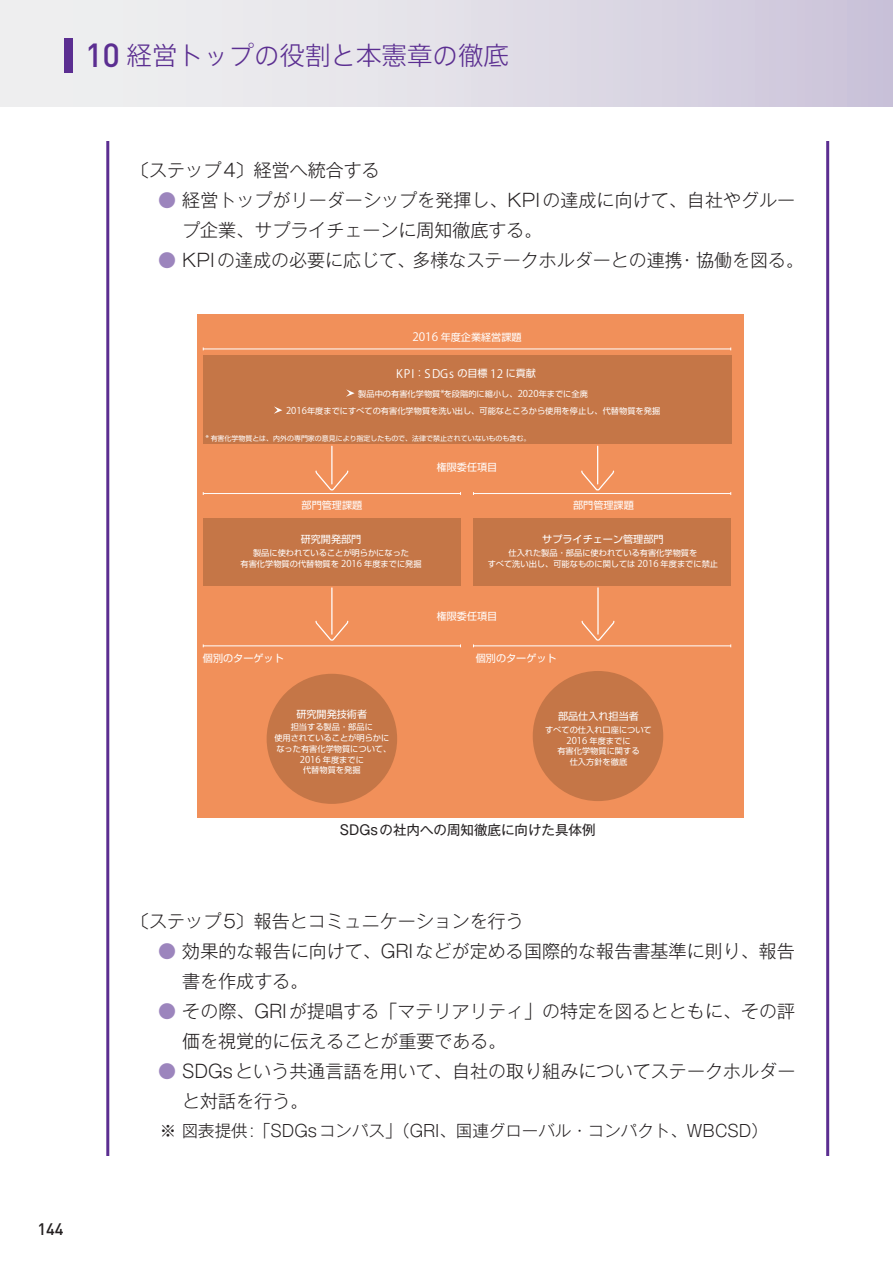
<style>
.page{position:relative;width:893px;height:1263px;background:#fff}
.page>*{position:absolute;margin:0;border:0;box-sizing:border-box;transform-origin:0 0}
.t1{font:300 25.5px "Axis Std";color:#5b2e91}
.t2{font:300 18px "Gothic MB101 Pr 6";letter-spacing:.005em;color:#231f20}
.t3{font:300 16.5px "Gothic MB101 Pr 6";color:#231f20}
.t4{font:500 16.5px "DINOT";color:#231f20}
.t5{font:13.5px "Gothic MB101 Pr 6";color:#231f20}
.t6{font:11.55px "Helvetica Neue LT Std";letter-spacing:.075em;color:#fff}
.t7{font:10.05px "Shin Go Pro";color:#fff}
.t8{font:8.25px/10.6px "Shin Go Pro";color:#fff;text-align:center}
.t9{font:6.9px "Shin Go Pro";color:#fff}
.s1{font-family:"DINOT";font-weight:500;font-size:33px}
.s2{color:#9c85bd}
.s3{font-family:"Helvetica Neue LT Std";font-size:11.55px}
.s4{font-family:"Shin Go Pro";font-size:10.05px}
.s5{font-family:"Helvetica Neue LT Std";font-size:9.45px}
.s6{font-family:"Helvetica Neue LT Std";font-size:7.95px}
</style>
<div class="page">
<div style="left:0;top:0;width:893px;height:106px;background:linear-gradient(to right,#f3f5f2,#cec7db)"></div>
<div style="left:64px;top:38px;width:8px;height:34px;background:#5b2e91"></div>
<div style="left:197px;top:315px;width:547px;height:503px;background:#f1905a"></div>
<svg style="left:315px;top:445px;width:34px;height:46px"></svg>
<svg style="left:581px;top:445px;width:34px;height:46px"></svg>
<svg style="left:581px;top:587px;width:34px;height:54px"></svg>
<svg style="left:315px;top:587px;width:34px;height:54px"></svg>
<hr style="left:203px;top:349px;width:528px;height:1px;background:#fff">
<hr style="left:203px;top:493px;width:257px;height:1px;background:#fff">
<hr style="left:203px;top:645px;width:257px;height:1px;background:#fff">
<hr style="left:473px;top:493px;width:258px;height:1px;background:#fff">
<hr style="left:473px;top:645px;width:258px;height:1px;background:#fff">
<div style="left:203px;top:355px;width:528px;height:89px;background:#c57647"></div>
<div style="left:203px;top:518px;width:258px;height:68px;background:#c57647"></div>
<div style="left:473px;top:518px;width:258px;height:68px;background:#c57647"></div>
<div style="left:267px;top:674px;width:130px;height:130px;background:#c57647;border-radius:50%"></div>
<div style="left:533px;top:671px;width:130px;height:130px;background:#c57647;border-radius:50%"></div>
<svg style="left:346px;top:389px;width:9px;height:8px"></svg>
<svg style="left:274px;top:406px;width:8px;height:8px"></svg>
<h1 class="t1" style="left:85px;top:37px;width:426px"><span class="s1">10</span> 経営トップの役割と本憲章の徹底</h1>
<p class="t4" style="left:37px;top:1218px;width:28px">144</p>
<p class="t2" style="left:131px;top:156px;width:250px">〔ステップ4〕経営へ統合する</p>
<p class="t2" style="left:140px;top:186px;width:656px"><span class="s2">　●</span> 経営トップがリーダーシップを発揮し、KPIの達成に向けて、自社やグルー</p>
<p class="t2" style="left:182px;top:216px;width:362px">プ企業、サプライチェーンに周知徹底する。</p>
<p class="t2" style="left:140px;top:246px;width:665px"><span class="s2">　●</span> KPIの達成の必要に応じて、多様なステークホルダーとの連携・協働を図る。</p>
<p class="t7" style="left:412px;top:329px;width:111px"><span class="s3">2016</span> 年度企業経営課題</p>
<p class="t6" style="left:396px;top:367px;width:141px">KPI<span class="s4">：</span>SDGs <span class="s4">の目標</span> 12 <span class="s4">に貢献</span></p>
<p class="t8" style="left:286px;top:384px;width:376px;line-height:17px">製品中の有害化学物質<span class="s5">*</span>を段階的に縮小し、<span class="s5">2020</span>年までに全廃<br><span class="s5">2016</span>年度までにすべての有害化学物質を洗い出し、可能なところから使用を停止し、代替物質を発掘</p>
<p class="t9" style="left:206px;top:432px;width:326px"><span class="s6">*</span> 有害化学物質とは、内外の専門家の意見により指定したもので、法律で禁止されていないものも含む。</p>
<p class="t7" style="left:437px;top:459px;width:62px">権限委任項目</p>
<p class="t7" style="left:302px;top:497px;width:62px">部門管理課題</p>
<p class="t7" style="left:573px;top:497px;width:62px">部門管理課題</p>
<p class="t7" style="left:301px;top:531px;width:62px">研究開発部門</p>
<p class="t8" style="left:240px;top:547px;width:183px">製品に使われていることが明らかになった<br>有害化学物質の代替物質を <span class="s5">2016</span> 年度までに発掘</p>
<p class="t7" style="left:542px;top:531px;width:123px">サプライチェーン管理部門</p>
<p class="t8" style="left:488px;top:547px;width:232px">仕入れた製品・部品に使われている有害化学物質を<br>すべて洗い出し、可能なものに関しては <span class="s5">2016</span> 年度までに禁止</p>
<p class="t7" style="left:437px;top:607px;width:62px">権限委任項目</p>
<p class="t7" style="left:203px;top:650px;width:82px">個別のターゲット</p>
<p class="t7" style="left:476px;top:650px;width:82px">個別のターゲット</p>
<p class="t7" style="left:296px;top:706px;width:72px">研究開発技術者</p>
<p class="t8" style="left:274px;top:721px;width:119px">担当する製品・部品に<br>使用されていることが明らかになった有害化学物質について、<br><span class="s5">2016</span> 年度までに<br>代替物質を発掘</p>
<p class="t7" style="left:558px;top:708px;width:82px">部品仕入れ担当者</p>
<p class="t8" style="left:545px;top:723px;width:108px">すべての仕入れ口座について<br><span class="s5">2016</span> 年度までに<br>有害化学物質に関する<br>仕入方針を徹底</p>
<p class="t5" style="left:340px;top:819px;width:257px">SDGsの社内への周知徹底に向けた具体例</p>
<p class="t2" style="left:131px;top:906px;width:394px">〔ステップ5〕報告とコミュニケーションを行う</p>
<p class="t2" style="left:140px;top:936px;width:656px"><span class="s2">　●</span> 効果的な報告に向けて、GRIなどが定める国際的な報告書基準に則り、報告</p>
<p class="t2" style="left:182px;top:966px;width:127px">書を作成する。</p>
<p class="t2" style="left:140px;top:996px;width:656px"><span class="s2">　●</span> その際、GRIが提唱する「マテリアリティ」の特定を図るとともに、その評</p>
<p class="t2" style="left:182px;top:1026px;width:326px">価を視覚的に伝えることが重要である。</p>
<p class="t2" style="left:140px;top:1056px;width:657px"><span class="s2">　●</span> SDGsという共通言語を用いて、自社の取り組みについてステークホルダー</p>
<p class="t2" style="left:182px;top:1086px;width:127px">と対話を行う。</p>
<p class="t3" style="left:160px;top:1117px;width:610px">※ 図表提供:「SDGsコンパス」（GRI、国連グローバル・コンパクト、WBCSD）</p>
</div>
